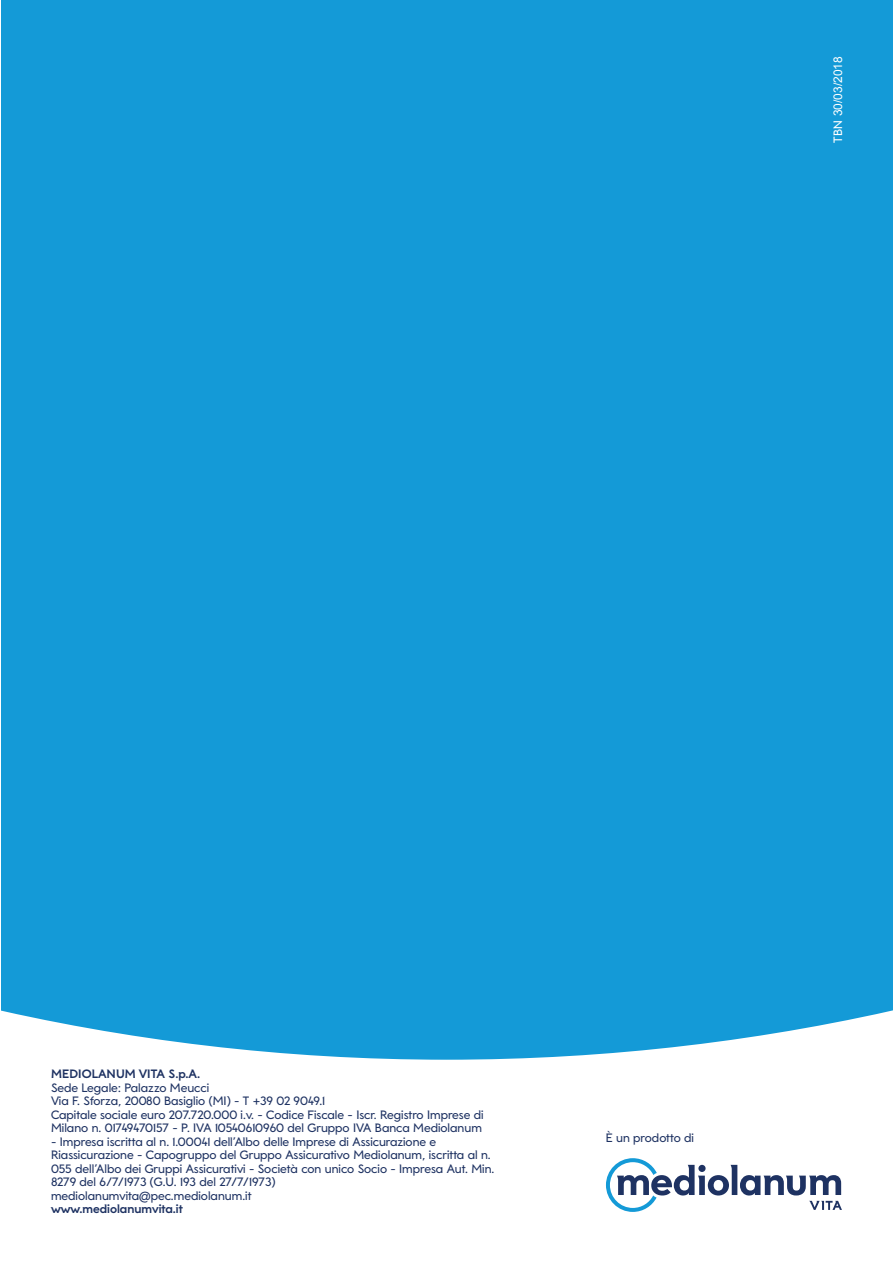
<style>
.page{position:relative;width:893px;height:1263px;background:#fff}
.page>*{position:absolute;margin:0;border:0;box-sizing:border-box;transform-origin:0 0}
.t1{font:12px/13.5px "Mediolanum Semi serif Headline Regular";color:#1e3262}
.t2{font:12px "Mediolanum Semi serif Headline Bold";color:#1e3262}
.t3{font:12px "Arial";color:#fff}
.s1{font-family:"Mediolanum Semi serif Headline Regular"}
</style>
<div class="page">
<div style="left:1px;top:0;width:892px;height:1089px;background:#149ad7"></div>
<svg style="left:1px;top:1010px;width:892px;height:79px;fill:#fff"></svg>
<svg style="left:606px;top:1158px;width:236px;height:54px"></svg>
<p class="t3" style="left:830px;top:143px;width:88px;rotate:-90deg"><span class="s1">TBN</span> 30/03/2018</p>
<p class="t2" style="left:51px;top:1067px;width:151px">MEDIOLANUM VITA S.p.A.</p>
<p class="t1" style="left:51px;top:1081px;width:434px">Sede Legale: Palazzo Meucci<br>Via F. Sforza, 20080 Basiglio (MI) - T +39 02 9049.1<br>Capitale sociale euro 207.720.000 i.v. - Codice Fiscale - Iscr. Registro Imprese di Milano n. 01749470157 - P. IVA 10540610960 del Gruppo IVA Banca Mediolanum</p>
<p class="t1" style="left:51px;top:1135px;width:445px">- Impresa iscritta al n. 1.00041 dell’Albo delle Imprese di Assicurazione e Riassicurazione - Capogruppo del Gruppo Assicurativo Mediolanum, iscritta al n.<br>055 dell’Albo dei Gruppi Assicurativi - Società con unico Socio - Impresa Aut. Min.<br>8279 del 6/7/1973 (G.U. 193 del 27/7/1973)<br>mediolanumvita@pec.mediolanum.it</p>
<p class="t2" style="left:51px;top:1202px;width:133px">www.mediolanumvita.it</p>
<p class="t1" style="left:606px;top:1131px;width:90px">È un prodotto di</p>
</div>
